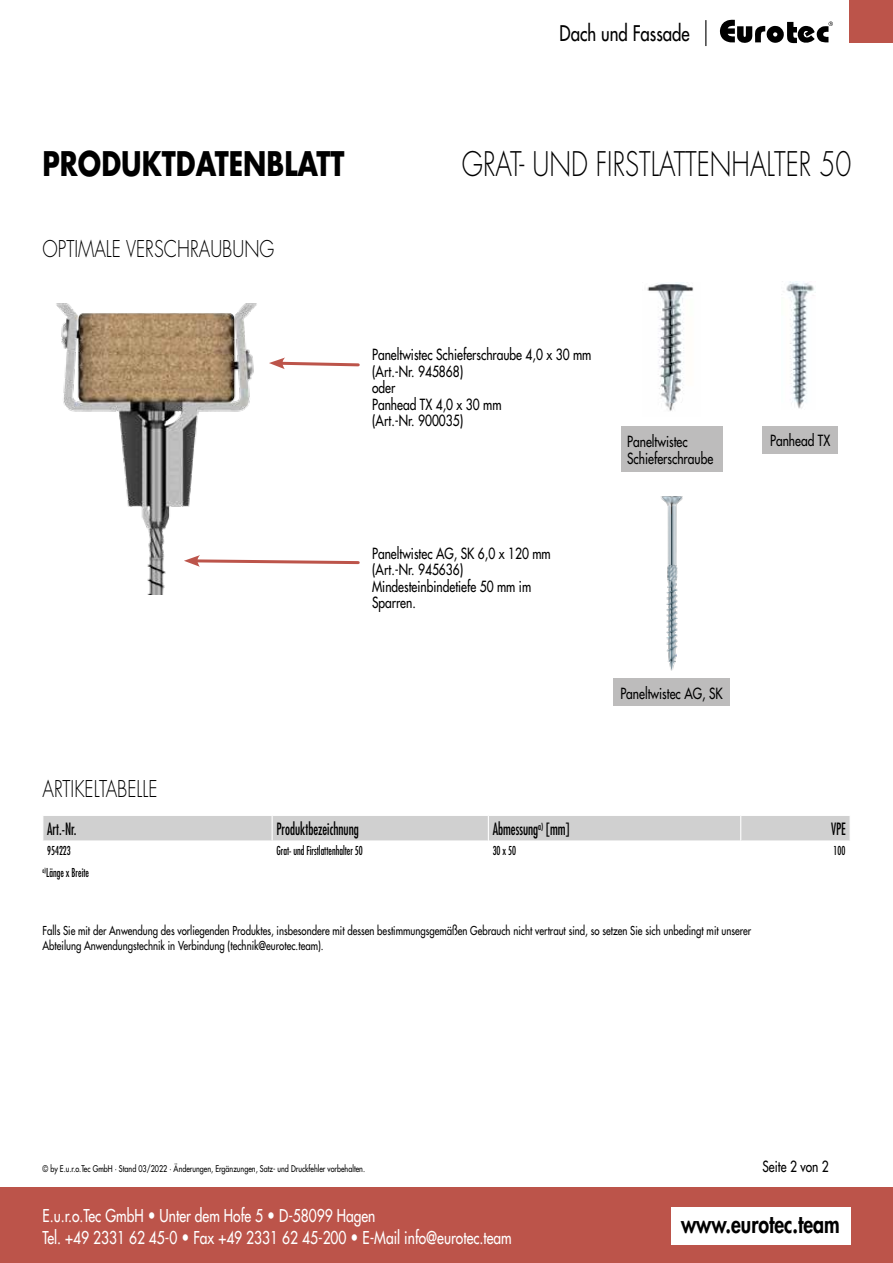
<style>
.page{position:relative;width:893px;height:1263px;background:#fff}
.page>*{position:absolute;margin:0;border:0;box-sizing:border-box;transform-origin:0 0}
.t1{font:300 33px "Futura Std";color:#000;scale:.78 1}
.t2{font:700 33px "Futura Std";color:#000;scale:.8 1}
.t3{font:800 24.3px "Futura Std";color:#000;scale:.8 1}
.t4{font:300 22.5px "Futura Std";color:#000;scale:.8 1}
.t5{font:500 21px "Futura Std";color:#000;scale:.8 1}
.t6{font:500 17.25px/22.5px "Futura Std";color:#fff;scale:.8 1}
.t7{font:condensed 16.5px "Futura Std";color:#000;scale:.8 1}
.t8{font:500 15px/16.5px "Futura Std";color:#000;scale:.8 1}
.t9{font:500 12px/14.4px "Futura Std";color:#000;scale:.8 1}
.t10{font:condensed 12px "Futura Std";color:#000;scale:.8 1}
.t11{font:500 9px "Futura Std";color:#000;scale:.8 1}
.s1{font-weight:800}
</style>
<div class="page">
<div style="left:0;top:1187px;width:893px;height:76px;background:#bc544a"></div>
<div style="left:671px;top:1208px;width:179px;height:37px;background:#fff"></div>
<div style="left:849px;top:0;width:44px;height:43px;background:#bc544a"></div>
<svg style="left:720px;top:20px;width:113px;height:24px"></svg>
<svg style="left:705px;top:20px;width:1px;height:26px"></svg>
<div style="left:43px;top:816px;width:807px;height:25px;background:#d0d0d0"></div>
<img style="left:56px;top:303px;width:201px;height:292px">
<svg style="left:269px;top:357px;width:91px;height:12px"></svg>
<svg style="left:184px;top:555px;width:176px;height:12px"></svg>
<img style="left:647px;top:282px;width:47px;height:129px">
<img style="left:782px;top:281px;width:32px;height:128px">
<img style="left:661px;top:496px;width:22px;height:175px">
<div style="left:621px;top:426px;width:101px;height:46px;background:#bdbcbc"></div>
<div style="left:762px;top:426px;width:76px;height:28px;background:#bdbcbc"></div>
<div style="left:613px;top:678px;width:117px;height:28px;background:#bdbcbc"></div>
<h3 class="t5" style="left:559px;top:20px;width:164px">Dach und Fassade</h3>
<h1 class="t2" style="left:43px;top:142px;width:379px">PRODUKTDATENBLATT</h1>
<h1 class="t1" style="left:462px;top:144px;width:501px">GRAT- UND FIRSTLATTENHALTER 50</h1>
<h3 class="t4" style="left:43px;top:235px;width:291px">OPTIMALE VERSCHRAUBUNG</h3>
<p class="t8" style="left:372px;top:346px;width:276px">Paneltwistec Schieferschraube 4,0 x 30 mm (Art.-Nr. 945868)<br>oder<br>Panhead TX 4,0 x 30 mm<br>(Art.-Nr. 900035)</p>
<p class="t8" style="left:627px;top:433px;width:109px">Paneltwistec<br>Schieferschraube</p>
<p class="t8" style="left:770px;top:433px;width:77px">Panhead TX</p>
<p class="t8" style="left:372px;top:545px;width:225px">Paneltwistec AG, SK 6,0 x 120 mm (Art.-Nr. 945636)<br>Mindesteinbindetiefe 50 mm im<br>Sparren.</p>
<p class="t8" style="left:620px;top:685px;width:130px">Paneltwistec AG, SK</p>
<h3 class="t4" style="left:43px;top:775px;width:145px">ARTIKELTABELLE</h3>
<p class="t7" style="left:47px;top:819px;width:38px">Art.-Nr.</p>
<p class="t7" style="left:276px;top:819px;width:105px">Produktbezeichnung</p>
<p class="t7" style="left:493px;top:819px;width:98px">Abmessung<sup>a)</sup> [mm]</p>
<p class="t7" style="left:831px;top:819px;width:20px">VPE</p>
<p class="t10" style="left:47px;top:844px;width:31px">954223</p>
<p class="t10" style="left:276px;top:844px;width:110px">Grat- und Firstlattenhalter 50</p>
<p class="t10" style="left:493px;top:844px;width:31px">30 x 50</p>
<p class="t10" style="left:834px;top:844px;width:16px">100</p>
<p class="t10" style="left:43px;top:865px;width:60px"><sup>a)</sup>Länge x Breite</p>
<p class="t9" style="left:43px;top:923px;width:887px">Falls Sie mit der Anwendung des vorliegenden Produktes, insbesondere mit dessen bestimmungsgemäßen Gebrauch nicht vertraut sind, so setzen Sie sich unbedingt mit unserer<br>Abteilung Anwendungstechnik in Verbindung (technik@eurotec.team).</p>
<p class="t11" style="left:43px;top:1163px;width:405px">© by E.u.r.o.Tec GmbH · Stand 03/2022 · Änderungen, Ergänzungen, Satz- und Druckfehler vorbehalten.</p>
<p class="t8" style="left:762px;top:1159px;width:85px">Seite 2 von 2</p>
<p class="t6" style="left:43px;top:1204px;width:588px">E.u.r.o.Tec GmbH <span class="s1">•</span> Unter dem Hofe 5 <span class="s1">•</span> D-58099 Hagen<br>Tel. +49 2331 62 45-0 <span class="s1">•</span> Fax +49 2331 62 45-200 <span class="s1">•</span> E-Mail info@eurotec.team</p>
<h2 class="t3" style="left:681px;top:1208px;width:200px">www.eurotec.team</h2>
</div>
